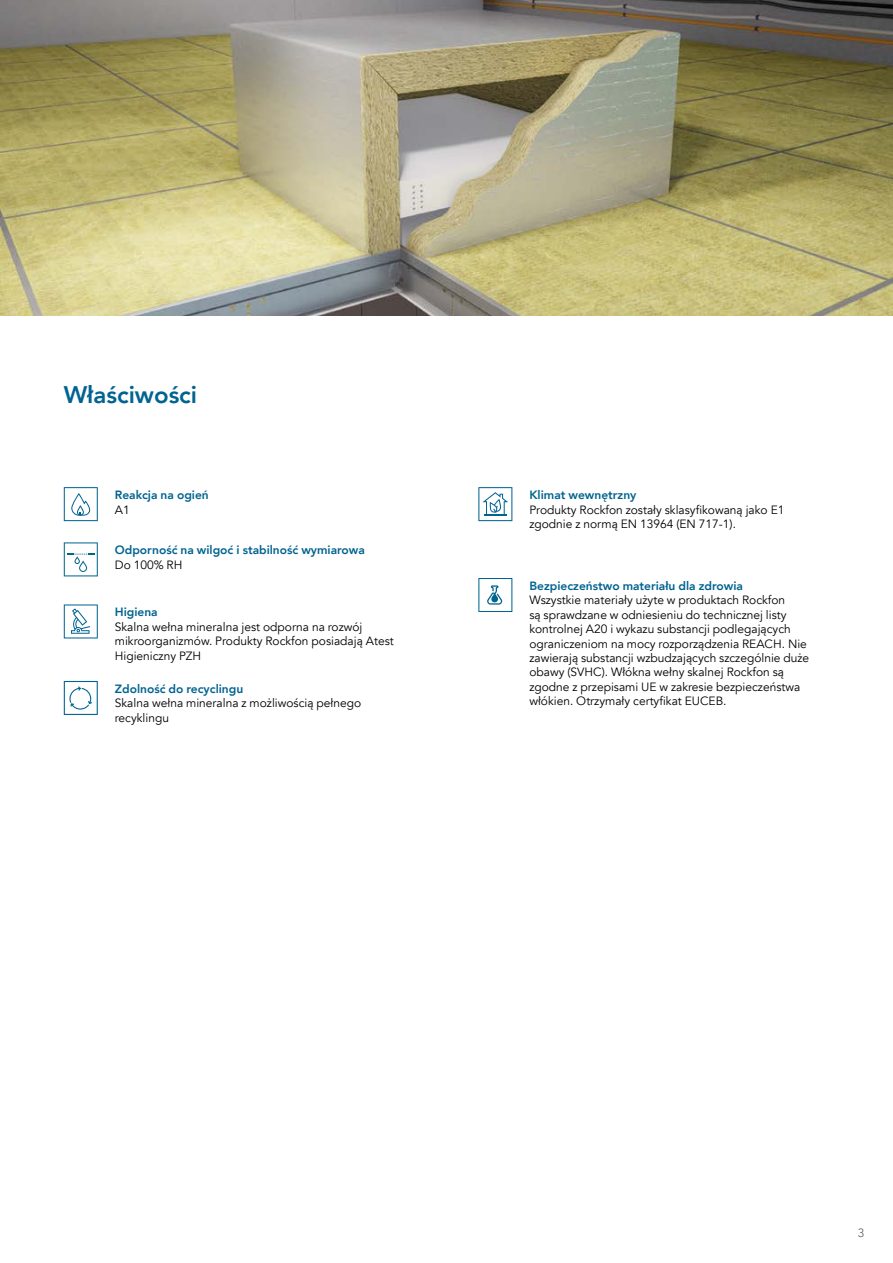
<style>
.page{position:relative;width:893px;height:1263px;background:#fff}
.page>*{position:absolute;margin:0;border:0;box-sizing:border-box;transform-origin:0 0}
.Inside__Headline{font:800 24px "Avenir";color:#006390}
.Inside__Body_text-Pe{font:12px/14.4px "Avenir";color:#000}
.Inside__Subline{font:800 12px "Avenir";color:#006390}
.Inside__System_pagen{font:12px "Avenir";color:#646567}
</style>
<div class="page">
<img style="left:0;top:0;width:893px;height:316px">
<svg style="left:64px;top:487px;width:34px;height:34px"></svg>
<svg style="left:64px;top:542px;width:34px;height:34px"></svg>
<svg style="left:64px;top:604px;width:34px;height:34px"></svg>
<svg style="left:64px;top:681px;width:34px;height:34px"></svg>
<svg style="left:478px;top:487px;width:34px;height:34px"></svg>
<svg style="left:478px;top:578px;width:34px;height:34px"></svg>
<p class="Inside__Headline" style="left:64px;top:376px;width:135px">Właściwości</p>
<p class="Inside__Subline" style="left:115px;top:486px;width:95px">Reakcja na ogień</p>
<p class="Inside__Body_text-Pe" style="left:115px;top:502px;width:16px">A1</p>
<p class="Inside__Subline" style="left:115px;top:541px;width:252px">Odporność na wilgoć i stabilność wymiarowa</p>
<p class="Inside__Body_text-Pe" style="left:115px;top:558px;width:69px">Do 100% RH</p>
<p class="Inside__Subline" style="left:115px;top:603px;width:44px">Higiena</p>
<p class="Inside__Body_text-Pe" style="left:115px;top:620px;width:280px">Skalna wełna mineralna jest odporna na rozwój mikroorganizmów. Produkty Rockfon posiadają Atest<br>Higieniczny PZH</p>
<p class="Inside__Subline" style="left:115px;top:679px;width:130px">Zdolność do recyclingu</p>
<p class="Inside__Body_text-Pe" style="left:115px;top:696px;width:248px">Skalna wełna mineralna z możliwością pełnego recyklingu</p>
<p class="Inside__Subline" style="left:529px;top:486px;width:109px">Klimat wewnętrzny</p>
<p class="Inside__Body_text-Pe" style="left:529px;top:502px;width:257px">Produkty Rockfon zostały sklasyfikowaną jako E1 zgodnie z normą EN 13964 (EN 717-1).</p>
<p class="Inside__Subline" style="left:529px;top:576px;width:215px">Bezpieczeństwo materiału dla zdrowia</p>
<p class="Inside__Body_text-Pe" style="left:529px;top:593px;width:281px">Wszystkie materiały użyte w produktach Rockfon<br>są sprawdzane w odniesieniu do technicznej listy kontrolnej A20 i wykazu substancji podlegających ograniczeniom na mocy rozporządzenia REACH. Nie zawierają substancji wzbudzających szczególnie duże obawy (SVHC). Włókna wełny skalnej Rockfon są zgodne z przepisami UE w zakresie bezpieczeństwa włókien. Otrzymały certyfikat EUCEB.</p>
<p class="Inside__System_pagen" style="left:858px;top:1226px;width:8px">3</p>
</div>
